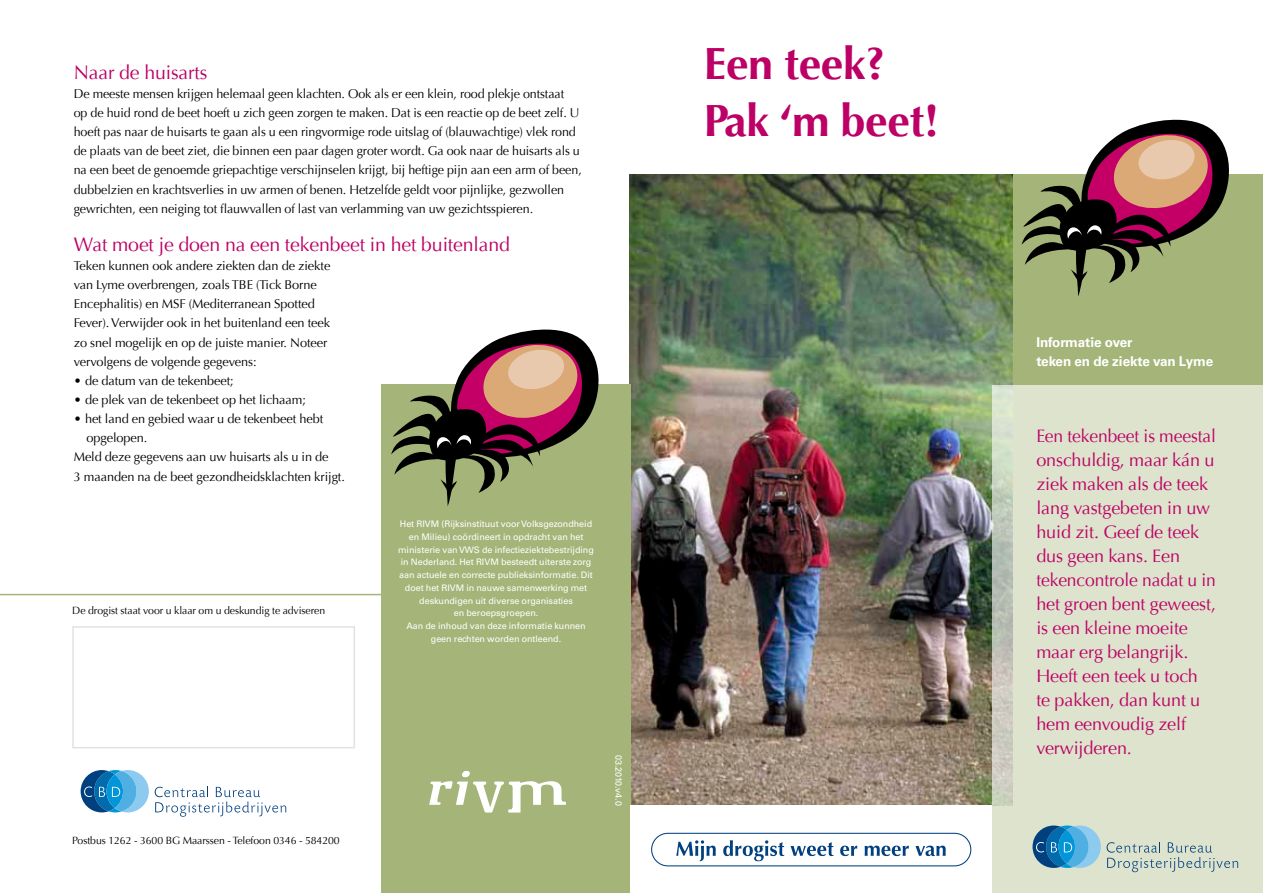
<style>
.page{position:relative;width:1263px;height:893px;background:#fff}
.page>*{position:absolute;margin:0;border:0;box-sizing:border-box;transform-origin:0 0}
.t1{font:700 45px/57.4px "Optima";letter-spacing:-.005em;color:#bc0066}
.t2{font:19.5px "Optima";letter-spacing:-.005em;color:#bc0066}
.t3{font:18px/24px "Optima";letter-spacing:-.005em;color:#bc0066}
.t4{font:700 13.5px/19.2px "Univers LT Std";letter-spacing:-.005em;color:#fff}
.t5{font:12.75px/19.2px "Optima";letter-spacing:-.005em;color:#000}
.t6{font:10.5px "Optima";letter-spacing:-.005em;color:#000}
.t7{font:9px/12.8px "Univers LT Std";letter-spacing:-.005em;color:#fff;text-align:center}
</style>
<div class="page">
<div style="left:630px;top:174px;width:633px;height:719px;background:#a5b478"></div>
<img style="left:630px;top:174px;width:382px;height:631px">
<div style="left:992px;top:385px;width:271px;height:508px;background:#dde3cc"></div>
<svg style="left:1021px;top:120px;width:208px;height:177px"></svg>
<div style="left:381px;top:385px;width:249px;height:508px;background:#a5b478"></div>
<svg style="left:391px;top:330px;width:207px;height:176px"></svg>
<svg style="left:429px;top:771px;width:137px;height:41px"></svg>
<svg style="left:155px;top:786px;width:131px;height:31px"></svg>
<svg style="left:81px;top:770px;width:68px;height:42px;background:#529ecd"></svg>
<div style="left:630px;top:806px;width:362px;height:87px;background:#fff"></div>
<div style="left:72px;top:626px;width:283px;height:122px;border:2px solid #e2e2df"></div>
<svg style="left:651px;top:833px;width:320px;height:33px"></svg>
<svg style="left:1032px;top:825px;width:206px;height:47px"></svg>
<hr style="left:0;top:594px;width:391px;height:1px;background:#a5b478">
<h2 class="t2" style="left:74px;top:61px;width:135px">Naar de huisarts</h2>
<p class="t5" style="left:74px;top:84px;width:509px">De meeste mensen krijgen helemaal geen klachten. Ook als er een klein, rood plekje ontstaat<br>op de huid rond de beet hoeft u zich geen zorgen te maken. Dat is een reactie op de beet zelf. U hoeft pas naar de huisarts te gaan als u een ringvormige rode uitslag of (blauwachtige) vlek rond de plaats van de beet ziet, die binnen een paar dagen groter wordt. Ga ook naar de huisarts als u na een beet de genoemde griepachtige verschijnselen krijgt, bij heftige pijn aan een arm of been, dubbelzien en krachtsverlies in uw armen of benen. Hetzelfde geldt voor pijnlijke, gezwollen gewrichten, een neiging tot flauwvallen of last van verlamming van uw gezichtsspieren.</p>
<h2 class="t2" style="left:74px;top:233px;width:438px">Wat moet je doen na een tekenbeet in het buitenland</h2>
<p class="t5" style="left:74px;top:256px;width:258px">Teken kunnen ook andere ziekten dan de ziekte van Lyme overbrengen, zoals TBE (Tick Borne Encephalitis) en MSF (Mediterranean Spotted Fever). Verwijder ook in het buitenland een teek zo snel mogelijk en op de juiste manier. Noteer vervolgens de volgende gegevens:</p>
<p class="t5" style="left:74px;top:371px;width:161px">• de datum van de tekenbeet;</p>
<p class="t5" style="left:74px;top:390px;width:234px">• de plek van de tekenbeet op het lichaam;</p>
<p class="t5" style="left:74px;top:409px;width:251px">• het land en gebied waar u de tekenbeet hebt</p>
<p class="t5" style="left:87px;top:428px;width:62px">opgelopen.</p>
<p class="t5" style="left:74px;top:448px;width:256px">Meld deze gegevens aan uw huisarts als u in de</p>
<p class="t5" style="left:74px;top:467px;width:273px">3 maanden na de beet gezondheidsklachten krijgt.</p>
<p class="t7" style="left:398px;top:518px;width:197px">Het RIVM (Rijksinstituut voor Volksgezondheid en Milieu) coördineert in opdracht van het ministerie van VWS de infectieziektebestrijding in Nederland. Het RIVM besteedt uiterste zorg aan actuele en correcte publieksinformatie. Dit doet het RIVM in nauwe samenwerking met deskundigen uit diverse organisaties<br>en beroepsgroepen.<br>Aan de inhoud van deze informatie kunnen geen rechten worden ontleend.</p>
<p class="t6" style="left:72px;top:605px;width:254px">De drogist staat voor u klaar om u deskundig te adviseren</p>
<p class="t6" style="left:72px;top:834px;width:269px">Postbus 1262 - 3600 BG Maarssen - Telefoon 0346 - 584200</p>
<p class="t7" style="left:625px;top:755px;width:52px;rotate:90deg">03.2010.v4.0</p>
<h1 class="t1" style="left:704px;top:35px;width:237px">Een teek?<br>Pak ‘m beet!</h1>
<p class="t4" style="left:1036px;top:332px;width:179px">Informatie over<br>teken en de ziekte van Lyme</p>
<p class="t3" style="left:1036px;top:424px;width:181px">Een tekenbeet is meestal onschuldig, maar kán u ziek maken als de teek lang vastgebeten in uw huid zit. Geef de teek dus geen kans. Een tekencontrole nadat u in het groen bent geweest, is een kleine moeite maar erg belangrijk.<br>Heeft een teek u toch te pakken, dan kunt u hem eenvoudig zelf verwijderen.</p>
</div>
